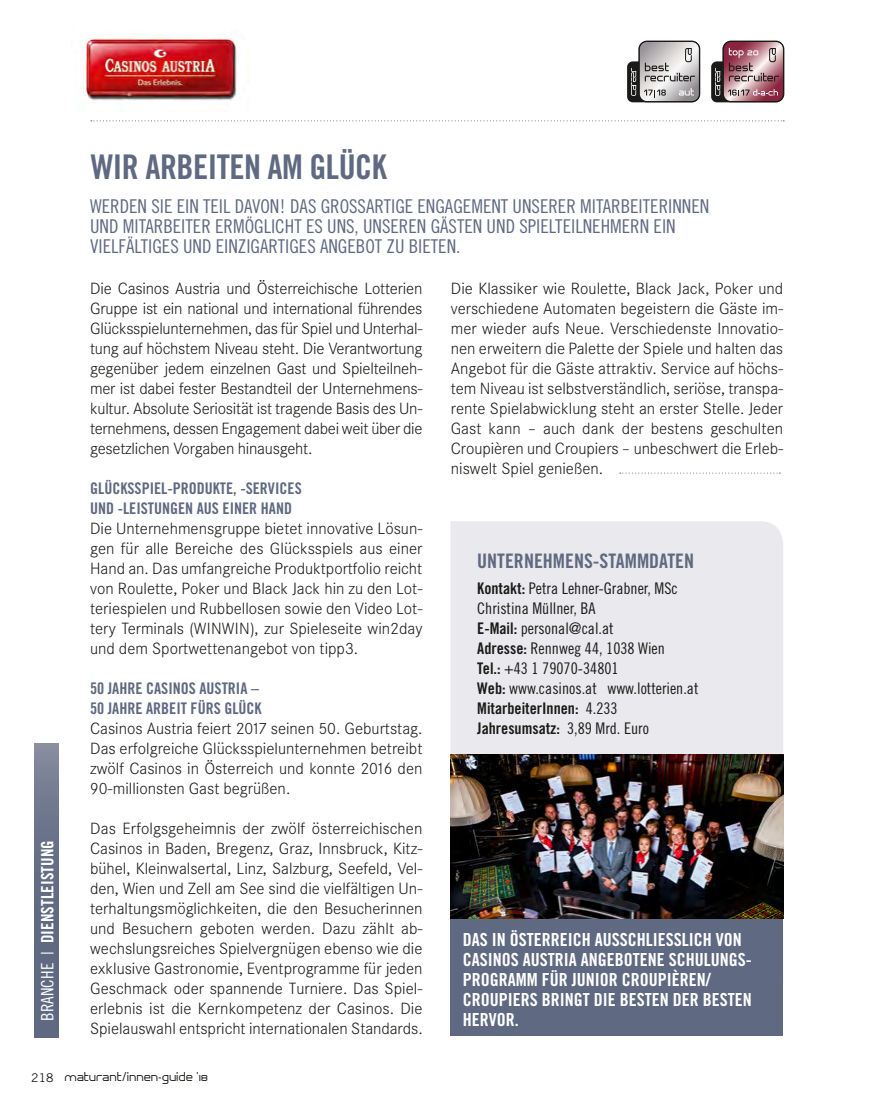
<style>
.page{position:relative;width:874px;height:1106px;background:#fff}
.page>*{position:absolute;margin:0;border:0;box-sizing:border-box;transform-origin:0 0}
.t1{font:34px "Trade Gothic Bold Cond Twenty";letter-spacing:-.015em;color:#5f6981}
.t2{font:20px "Trade Gothic Bold Cond Twenty";color:#5f6981}
.t3{font:19px/20px "Trade Gothic Cond Eighteen";color:#5f6981}
.t4{font:18px/20px "Trade Gothic Bold Cond Twenty";color:#fff}
.t5{font:17px "Trade Gothic Bold Cond Twenty";letter-spacing:.005em;color:#fff}
.t6{font:300 16px/20px "Corporate SBQ";letter-spacing:-.005em;color:#1a1a18;text-align:justify}
.t7{font:16px/20px "Trade Gothic Cond Eighteen";color:#1a1a18}
.t8{font:16px/20px "Trade Gothic Bold Cond Twenty";color:#5f6981}
.t9{font:16px/20px "Trade Gothic Bold Cond Twenty";color:#1a1a18}
.t10{font:500 12px "Paragraph";letter-spacing:.05em;color:#1a1a18}
.s1{font-family:"Trade Gothic Cond Eighteen"}
.s2{font-family:"Trade Gothic Bold Cond Twenty"}
.s3{font-family:"Trade Gothic";font-weight:400}
</style>
<div class="page">
<svg style="left:91px;top:120px;width:692px;height:1px"></svg>
<div style="left:450px;top:521px;width:332px;height:233px;background:#eaeaee"></div>
<img style="left:81px;top:36px;width:158px;height:65px">
<div style="left:450px;top:890px;width:332px;height:145px;background:#5f6981"></div>
<img style="left:450px;top:754px;width:332px;height:164px">
<div style="left:35px;top:743px;width:24px;height:294px;background:linear-gradient(to bottom,#7a8196,#56617a)"></div>
<svg style="left:619px;top:472px;width:161px;height:1px"></svg>
<svg style="left:711px;top:41px;width:72px;height:61px;background:#a27981"></svg>
<svg style="left:627px;top:41px;width:72px;height:61px;background:#adabab"></svg>
<p class="t5" style="left:37px;top:1020px;width:182px;rotate:-90deg"><span class="s1">BRANCHE |</span> DIENSTLEISTUNG</p>
<h1 class="t1" style="left:91px;top:146px;width:297px">WIR ARBEITEN AM GLÜCK</h1>
<p class="t3" style="left:90px;top:196px;width:620px">WERDEN SIE EIN TEIL DAVON! DAS GROSSARTIGE ENGAGEMENT UNSERER MITARBEITERINNEN<br>UND MITARBEITER ERMÖGLICHT ES UNS, UNSEREN GÄSTEN UND SPIELTEILNEHMERN EIN<br>VIELFÄLTIGES UND EINZIGARTIGES ANGEBOT ZU BIETEN.</p>
<p class="t6" style="left:90px;top:278px;width:334px">Die Casinos Austria und Österreichische Lotterien Gruppe ist ein national und international führendes Glücksspielunternehmen, das für Spiel und Unterhal&shy;tung auf höchstem Niveau steht. Die Verantwortung gegenüber jedem einzelnen Gast und Spielteilneh&shy;mer ist dabei fester Bestandteil der Unternehmens&shy;kultur. Absolute Seriosität ist tragende Basis des Un&shy;ternehmens, dessen Engagement dabei weit über die gesetzlichen Vorgaben hinausgeht.</p>
<p class="t8" style="left:90px;top:478px;width:213px">GLÜCKSSPIEL-PRODUKTE, -SERVICES<br>UND -LEISTUNGEN AUS EINER HAND</p>
<p class="t6" style="left:90px;top:518px;width:334px">Die Unternehmensgruppe bietet innovative Lösun&shy;gen für alle Bereiche des Glücksspiels aus einer Hand an. Das umfangreiche Produktportfolio reicht von Roulette, Poker und Black Jack hin zu den Lot&shy;teriespielen und Rubbellosen sowie den Video Lot&shy;tery Terminals (WINWIN), zur Spieleseite win2day und dem Sportwettenangebot von tipp3.</p>
<p class="t8" style="left:90px;top:678px;width:173px">50 JAHRE CASINOS AUSTRIA –<br>50 JAHRE ARBEIT FÜRS GLÜCK</p>
<p class="t6" style="left:90px;top:718px;width:334px">Casinos Austria feiert 2017 seinen 50. Geburtstag.<br>Das erfolgreiche Glücksspielunternehmen betreibt zwölf Casinos in Österreich und konnte 2016 den 90-millionsten Gast begrüßen.</p>
<p class="t6" style="left:90px;top:818px;width:334px">Das Erfolgsgeheimnis der zwölf österreichischen Casinos in Baden, Bregenz, Graz, Innsbruck, Kitz&shy;bühel, Kleinwalsertal, Linz, Salzburg, Seefeld, Vel&shy;den, Wien und Zell am See sind die vielfältigen Un&shy;terhaltungsmöglichkeiten, die den Besucherinnen und Besuchern geboten werden. Dazu zählt ab&shy;wechslungsreiches Spielvergnügen ebenso wie die exklusive Gastronomie, Eventprogramme für jeden Geschmack oder spannende Turniere. Das Spiel&shy;erlebnis ist die Kernkompetenz der Casinos. Die Spielauswahl entspricht internationalen Standards.</p>
<p class="t6" style="left:450px;top:278px;width:334px">Die Klassiker wie Roulette, Black Jack, Poker und verschiedene Automaten begeistern die Gäste im&shy;mer wieder aufs Neue. Verschiedenste Innovatio&shy;nen erweitern die Palette der Spiele und halten das Angebot für die Gäste attraktiv. Service auf höchs&shy;tem Niveau ist selbstverständlich, seriöse, transpa&shy;rente Spielabwicklung steht an erster Stelle. Jeder Gast kann – auch dank der bestens geschulten Croupièren und Croupiers – unbeschwert die Erleb&shy;niswelt Spiel genießen.</p>
<p class="t2" style="left:477px;top:548px;width:218px">UNTERNEHMENS-STAMMDATEN</p>
<p class="t7" style="left:477px;top:578px;width:223px"><span class="s2">Kontakt:</span> Petra Lehner-Grabner, MSc<br>Christina Müllner, BA<br><span class="s2">E-Mail:</span> personal@cal.at<br><span class="s2">Adresse:</span> Rennweg 44, 1038 Wien<br><span class="s2">Tel.:</span> +43 1 79070-34801<br><span class="s2">Web:</span> www.casinos.at www.lotterien.at</p>
<p class="t9" style="left:477px;top:698px;width:173px">MitarbeiterInnen: <span class="s1">4.233<br></span>Jahresumsatz: <span class="s1">3,89 Mrd. Euro</span></p>
<p class="t4" style="left:462px;top:929px;width:290px">DAS IN ÖSTERREICH AUSSCHLIESSLICH VON<br>CASINOS AUSTRIA ANGEBOTENE SCHULUNGS-<br>PROGRAMM FÜR JUNIOR CROUPIÈREN/<br>CROUPIERS BRINGT DIE BESTEN DER BESTEN<br>HERVOR.</p>
<p class="t10" style="left:31px;top:1071px;width:178px"><span class="s3">218</span> Maturant/innen-Guide ‘18</p>
</div>
